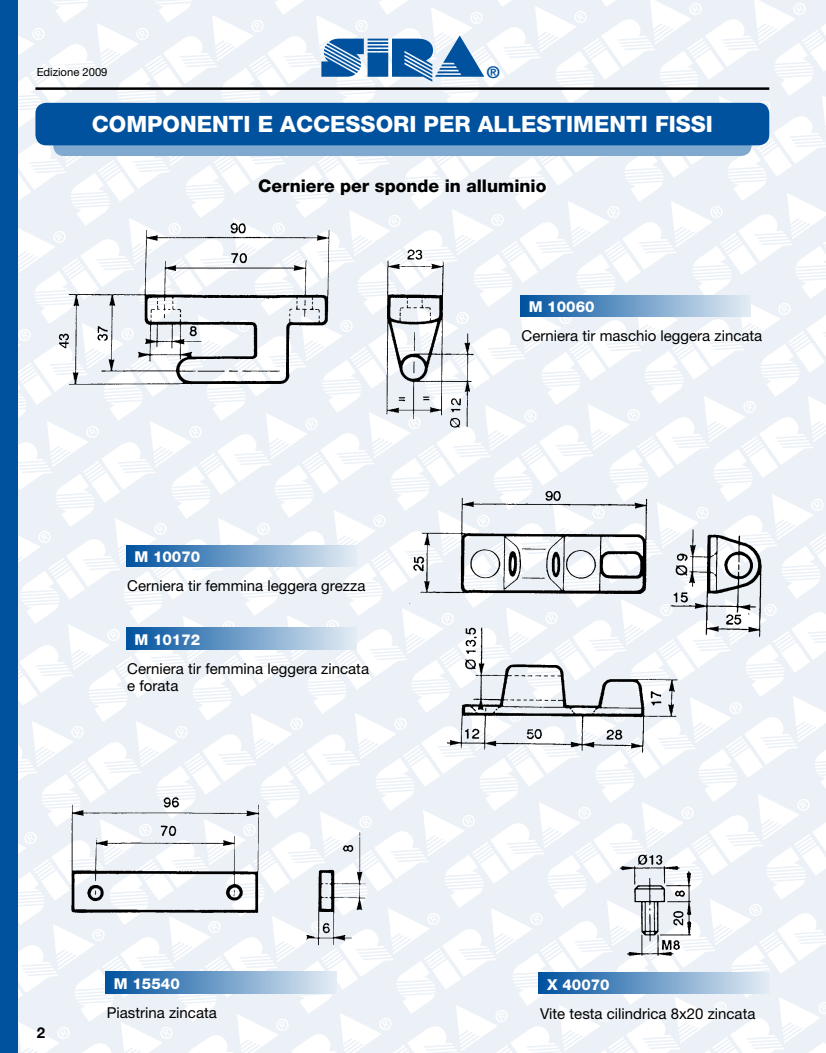
<style>
.page{position:relative;width:826px;height:1053px;background:#fff}
.page>*{position:absolute;margin:0;border:0;box-sizing:border-box;transform-origin:0 0}
.t1{font:56.88px "Cg Sinaloa";color:#00529f;scale:1.1 1}
.t2{font:800 22.5px "Helvetica Neue";color:#fff}
.t3{font:800 17.5px "Helvetica Neue";color:#000}
.t4{font:700 16.25px "Helvetica Neue";color:#00529f}
.t5{font:15px/17.5px "Helvetica Neue";color:#000}
.t6{font:800 15px "Helvetica Neue";color:#fff}
.t7{font:700 15px "Helvetica Neue";color:#000}
.t8{font:11.25px "Helvetica Neue";color:#000}
</style>
<div class="page">
<div style="left:11px;top:0;width:815px;height:1052px;background:linear-gradient(to right,#f1f5f9,#f1f6fa)"></div>
<hr style="left:35px;top:87px;width:734px;height:3px;background:#000">
<div style="left:53px;top:113px;width:698px;height:43px;background:#80a9cf;border-radius:11px"></div>
<div style="left:35px;top:103px;width:734px;height:42px;background:#00529f;border-radius:11px"></div>
<div style="left:0;top:0;width:18px;height:1052px;background:#00529f"></div>
<img style="left:35px;top:218px;width:443px;height:217px">
<img style="left:405px;top:486px;width:362px;height:269px">
<img style="left:54px;top:789px;width:319px;height:165px">
<div style="left:520px;top:295px;width:230px;height:21px;background:linear-gradient(to right,#00529e,#e1ebf4)"></div>
<div style="left:126px;top:545px;width:230px;height:21px;background:linear-gradient(to right,#00529e,#e2ebf4)"></div>
<div style="left:106px;top:971px;width:230px;height:22px;background:linear-gradient(to right,#00529f,#e2ebf4)"></div>
<div style="left:539px;top:972px;width:230px;height:21px;background:linear-gradient(to right,#00529e,#e2ebf4)"></div>
<img style="left:607px;top:849px;width:93px;height:107px">
<div style="left:126px;top:627px;width:230px;height:22px;background:linear-gradient(to right,#00529e,#e2ebf4)"></div>
<p class="t8" style="left:37px;top:65px;width:72px">Edizione 2009</p>
<h1 class="t1" style="left:319px;top:23px;width:152px">SIRA</h1>
<p class="t4" style="left:487px;top:62px;width:14px">®</p>
<h2 class="t2" style="left:92px;top:111px;width:622px">COMPONENTI E ACCESSORI PER ALLESTIMENTI FISSI</h2>
<p class="t3" style="left:258px;top:175px;width:290px">Cerniere per sponde in alluminio</p>
<p class="t6" style="left:528px;top:298px;width:67px">M 10060</p>
<p class="t6" style="left:134px;top:548px;width:67px">M 10070</p>
<p class="t5" style="left:127px;top:576px;width:240px">Cerniera tir femmina leggera grezza</p>
<p class="t6" style="left:134px;top:630px;width:67px">M 10172</p>
<p class="t5" style="left:127px;top:659px;width:243px">Cerniera tir femmina leggera zincata e forata</p>
<p class="t7" style="left:37px;top:1022px;width:10px">2</p>
<p class="t6" style="left:114px;top:974px;width:67px">M 15540</p>
<p class="t5" style="left:107px;top:1003px;width:111px">Piastrina zincata</p>
<p class="t5" style="left:521px;top:326px;width:242px">Cerniera tir maschio leggera zincata</p>
<p class="t6" style="left:547px;top:975px;width:64px">X 40070</p>
<p class="t5" style="left:540px;top:1004px;width:217px">Vite testa cilindrica 8x20 zincata</p>
</div>
